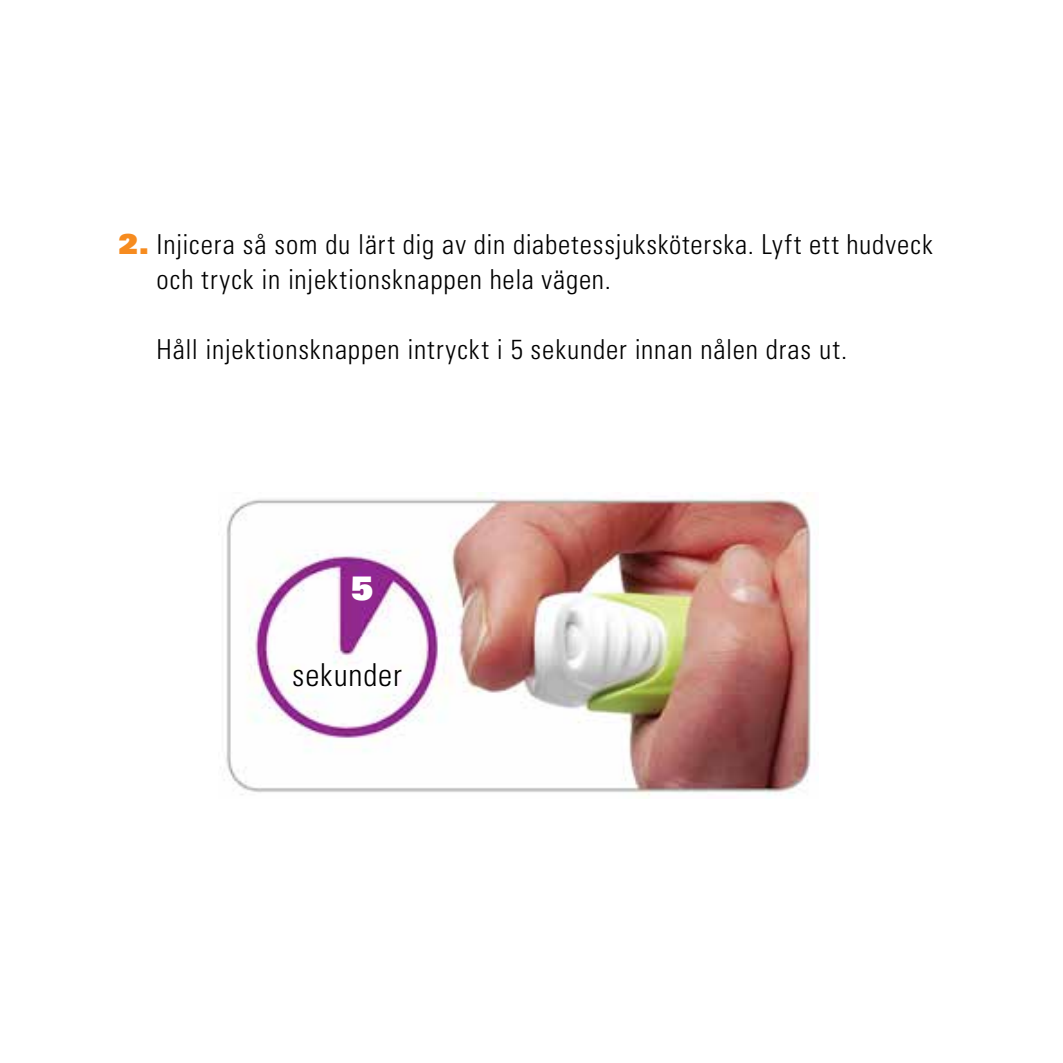
<style>
.page{position:relative;width:1063px;height:1063px;background:#fff}
.page>*{position:absolute;margin:0;border:0;box-sizing:border-box;transform-origin:0 0}
.t1{font:32.5px "Univers LT Std X Black";color:#fff}
.t2{font:300 condensed 31.5px "Univers LT Std";letter-spacing:.025em;color:#000}
.t3{font:300 condensed 27.5px/35px "Univers LT Std";letter-spacing:.03em;color:#000}
.s1{font-family:"Univers LT Std X Black";font-weight:400;font-stretch:normal;color:#f68b1f}
</style>
<div class="page">
<img style="left:220px;top:492px;width:597px;height:304px">
<p class="t3" style="left:157px;top:227px;width:778px;text-indent:-38px"><span class="s1">2.</span> Injicera så som du lärt dig av din diabetessjuksköterska. Lyft ett hudveck och tryck in injektionsknappen hela vägen.</p>
<p class="t3" style="left:157px;top:332px;width:692px">Håll injektionsknappen intryckt i 5 sekunder innan nålen dras ut.</p>
<p class="t1" style="left:351px;top:567px;width:24px">5</p>
<p class="t2" style="left:292px;top:656px;width:111px">sekunder</p>
</div>
